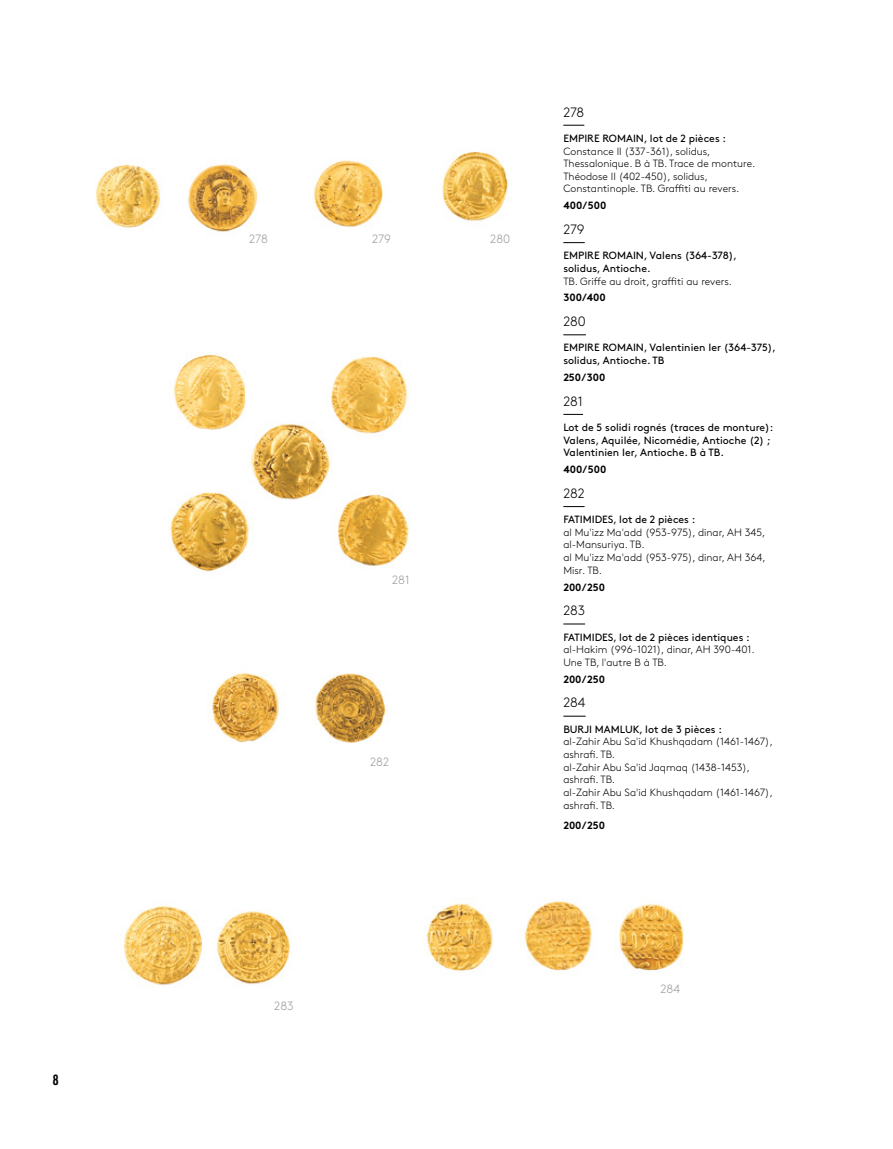
<style>
.page{position:relative;width:893px;height:1149px;background:#fff}
.page>*{position:absolute;margin:0;border:0;box-sizing:border-box;transform-origin:0 0}
.t1{font:15px "Solex Bold Lining";color:#000}
.t2{font:300 13.5px "Brown Pro";letter-spacing:-.01em;color:#000}
.t3{font:300 12px "Brown Pro";letter-spacing:-.01em;color:#9d9d9c}
.t4{font:300 10.5px/12.6px "Brown Pro";color:#000}
.t5{font:10.5px/12.6px "Brown Pro";color:#000}
.t6{font:700 10.5px "Brown Pro";color:#000}
</style>
<div class="page">
<img style="left:96px;top:160px;width:287px;height:72px">
<img style="left:170px;top:353px;width:239px;height:219px">
<img style="left:122px;top:906px;width:168px;height:79px">
<img style="left:426px;top:901px;width:258px;height:71px">
<svg style="left:563px;top:125px;width:21px;height:1px"></svg>
<svg style="left:563px;top:242px;width:22px;height:1px"></svg>
<svg style="left:563px;top:334px;width:23px;height:1px"></svg>
<svg style="left:563px;top:414px;width:20px;height:1px"></svg>
<svg style="left:563px;top:506px;width:22px;height:1px"></svg>
<svg style="left:563px;top:623px;width:22px;height:1px"></svg>
<svg style="left:563px;top:715px;width:23px;height:1px"></svg>
<img style="left:442px;top:151px;width:67px;height:70px">
<img style="left:212px;top:673px;width:174px;height:70px">
<h1 class="t1" style="left:52px;top:1069px;width:8px">8</h1>
<p class="t3" style="left:249px;top:230px;width:20px">278</p>
<p class="t3" style="left:372px;top:230px;width:21px">279</p>
<p class="t3" style="left:490px;top:230px;width:22px">280</p>
<p class="t3" style="left:392px;top:571px;width:19px">281</p>
<p class="t3" style="left:370px;top:752px;width:21px">282</p>
<p class="t2" style="left:563px;top:102px;width:22px">278</p>
<p class="t5" style="left:563px;top:131px;width:164px">EMPIRE ROMAIN, lot de 2 pièces :</p>
<p class="t4" style="left:563px;top:144px;width:194px">Constance II (337-361), solidus, Thessalonique. B à TB. Trace de monture.<br>Théodose II (402-450), solidus, Constantinople. TB. Graffiti au revers.</p>
<p class="t6" style="left:563px;top:197px;width:44px">400/500</p>
<p class="t2" style="left:563px;top:219px;width:23px">279</p>
<p class="t5" style="left:563px;top:248px;width:175px">EMPIRE ROMAIN, Valens (364-378), solidus, Antioche.</p>
<p class="t4" style="left:563px;top:274px;width:170px">TB. Griffe au droit, graffiti au revers.</p>
<p class="t6" style="left:563px;top:289px;width:44px">300/400</p>
<p class="t2" style="left:563px;top:311px;width:24px">280</p>
<p class="t5" style="left:563px;top:340px;width:214px">EMPIRE ROMAIN, Valentinien Ier (364-375), solidus, Antioche. TB</p>
<p class="t6" style="left:563px;top:368px;width:44px">250/300</p>
<p class="t2" style="left:563px;top:391px;width:21px">281</p>
<p class="t5" style="left:563px;top:420px;width:212px">Lot de 5 solidi rognés (traces de monture):<br>Valens, Aquilée, Nicomédie, Antioche (2) ;<br>Valentinien Ier, Antioche. B à TB.</p>
<p class="t6" style="left:563px;top:461px;width:44px">400/500</p>
<p class="t2" style="left:563px;top:483px;width:23px">282</p>
<p class="t5" style="left:563px;top:512px;width:134px">FATIMIDES, lot de 2 pièces :</p>
<p class="t4" style="left:563px;top:525px;width:204px">al Mu'izz Ma'add (953-975), dinar, AH 345, al-Mansuriya. TB.<br>al Mu'izz Ma'add (953-975), dinar, AH 364,<br>Misr. TB.</p>
<p class="t6" style="left:563px;top:578px;width:43px">200/250</p>
<p class="t2" style="left:563px;top:600px;width:23px">283</p>
<p class="t5" style="left:563px;top:629px;width:188px">FATIMIDES, lot de 2 pièces identiques :</p>
<p class="t4" style="left:563px;top:642px;width:193px">al-Hakim (996-1021), dinar, AH 390-401.<br>Une TB, l'autre B à TB.</p>
<p class="t6" style="left:563px;top:670px;width:43px">200/250</p>
<p class="t2" style="left:563px;top:692px;width:24px">284</p>
<p class="t5" style="left:563px;top:721px;width:160px">BURJI MAMLUK, lot de 3 pièces :</p>
<p class="t4" style="left:563px;top:734px;width:211px">al-Zahir Abu Sa'id Khushqadam (1461-1467), ashrafi. TB.<br>al-Zahir Abu Sa'id Jaqmaq (1438-1453), ashrafi. TB.<br>al-Zahir Abu Sa'id Khushqadam (1461-1467), ashrafi. TB.</p>
<p class="t6" style="left:563px;top:816px;width:43px">200/250</p>
<p class="t3" style="left:274px;top:997px;width:21px">283</p>
<p class="t3" style="left:660px;top:979px;width:21px">284</p>
</div>
